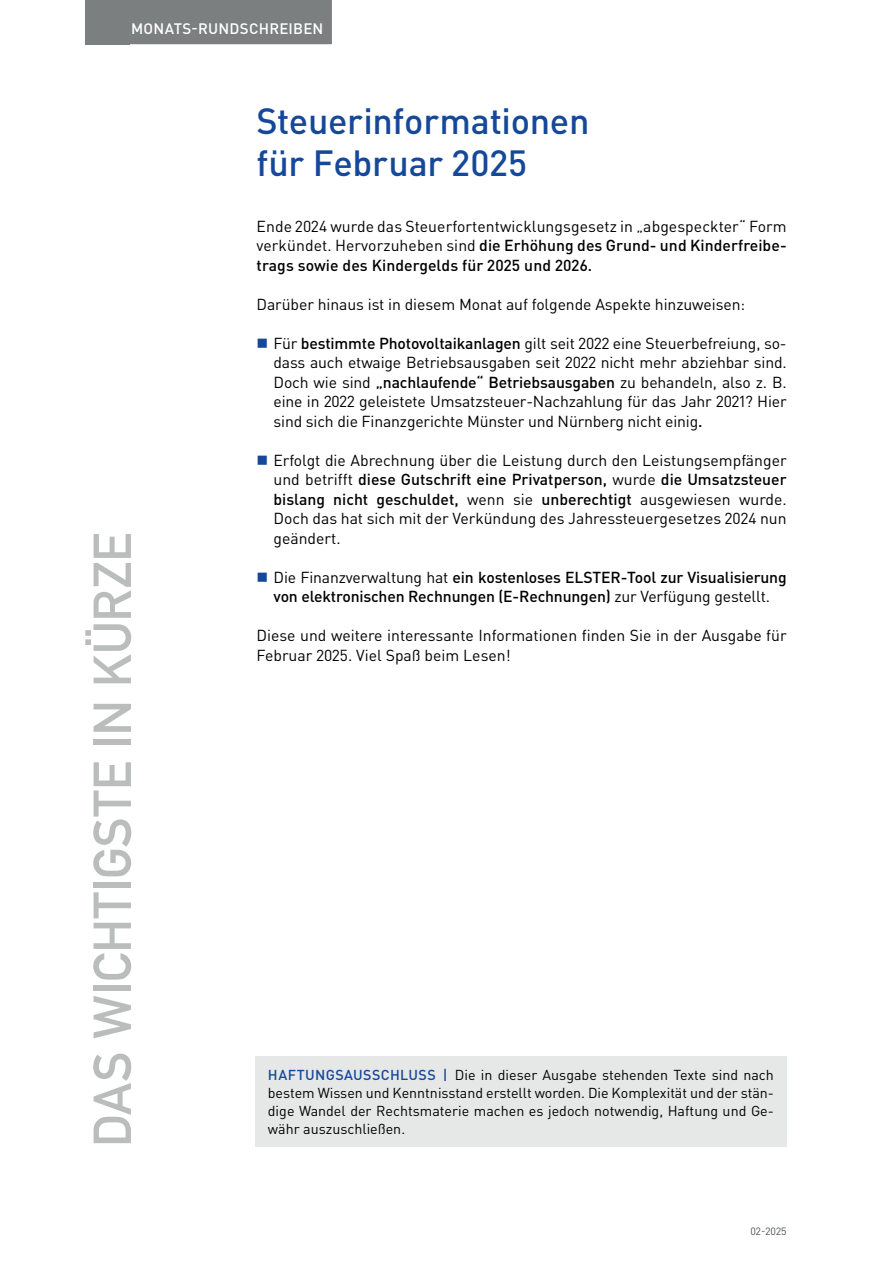
<style>
.page{position:relative;width:893px;height:1263px;background:#fff}
.page>*{position:absolute;margin:0;border:0;box-sizing:border-box;transform-origin:0 0}
.t1{font:52.5px "DIN Mittelschrift Std";color:#bbbdbd}
.t2{font:500 36px/42px "DIN Pro";letter-spacing:-.01em;color:#164899}
.t3{font:15.75px/19.5px "DIN Pro";color:#000001;text-align:justify}
.t4{font:500 15.75px/19.5px "DIN Pro";letter-spacing:-.01em;color:#000001}
.t5{font:500 15px "DIN Pro";letter-spacing:.015em;color:#fff}
.t6{font:14.25px/18px "DIN Pro";color:#000001;text-align:justify}
.t7{font:10.5px "DIN Pro";color:#4f5253}
.s1{font-weight:500}
.s2{font-weight:400}
.s3{font-weight:500;color:#164899}
</style>
<div class="page">
<div style="left:85px;top:0;width:45px;height:44px;background:#7c7f80"></div>
<div style="left:122px;top:0;width:210px;height:44px;background:#7c7f80"></div>
<div style="left:255px;top:1057px;width:532px;height:90px;background:#e6e8e7"></div>
<p class="t5" style="left:131px;top:18px;width:194px">MONATS-RUNDSCHREIBEN</p>
<h1 class="t1" style="left:82px;top:1147px;width:616px;rotate:-90deg">DAS WICHTIGSTE IN KÜRZE</h1>
<h2 class="t2" style="left:257px;top:99px;width:334px">Steuerinformationen für Februar 2025</h2>
<p class="t3" style="left:257px;top:216px;width:532px">Ende 2024 wurde das Steuerfortentwicklungsgesetz in „abgespeckter“ Form verkündet. Hervorzuheben sind <span class="s1">die Erhöhung des Grund- und Kinderfreibe&shy;trags sowie des Kindergelds für 2025 und 2026.</span></p>
<p class="t3" style="left:257px;top:294px;width:490px">Darüber hinaus ist in diesem Monat auf folgende Aspekte hinzuweisen:</p>
<p class="t3" style="left:274px;top:333px;width:515px">Für <span class="s1">bestimmte Photovoltaikanlagen</span> gilt seit 2022 eine Steuerbefreiung, so&shy;dass auch etwaige Betriebsausgaben seit 2022 nicht mehr abziehbar sind.<br>Doch wie sind <span class="s1">„nachlaufende“ Betriebsausgaben</span> zu behandeln, also z. B. eine in 2022 geleistete Umsatzsteuer-Nachzahlung für das Jahr 2021? Hier sind sich die Finanzgerichte Münster und Nürnberg nicht einig<span class="s1">.</span></p>
<p class="t3" style="left:274px;top:450px;width:515px">Erfolgt die Abrechnung über die Leistung durch den Leistungsempfänger und betrifft <span class="s1">diese Gutschrift eine Privatperson,</span> wurde <span class="s1">die Umsatzsteuer bislang nicht geschuldet,</span> wenn sie <span class="s1">unberechtigt</span> ausgewiesen wurde.<br>Doch das hat sich mit der Verkündung des Jahressteuergesetzes 2024 nun geändert.</p>
<p class="t4" style="left:274px;top:567px;width:515px"><span class="s2">Die Finanzverwaltung hat</span> ein kostenloses ELSTER-Tool zur Visualisierung von elektronischen Rechnungen (E-Rechnungen) <span class="s2">zur Verfügung gestellt.</span></p>
<p class="t3" style="left:257px;top:625px;width:532px">Diese und weitere interessante Informationen finden Sie in der Ausgabe für<br>Februar 2025. Viel Spaß beim Lesen!</p>
<p class="t6" style="left:268px;top:1065px;width:508px"><span class="s3">HAFTUNGSAUSSCHLUSS |</span> Die in dieser Ausgabe stehenden Texte sind nach bestem Wissen und Kenntnisstand erstellt worden. Die Komplexität und der stän&shy;dige Wandel der Rechtsmaterie machen es jedoch notwendig, Haftung und Ge&shy;währ auszuschließen.</p>
<p class="t7" style="left:750px;top:1224px;width:38px">02-2025</p>
</div>
